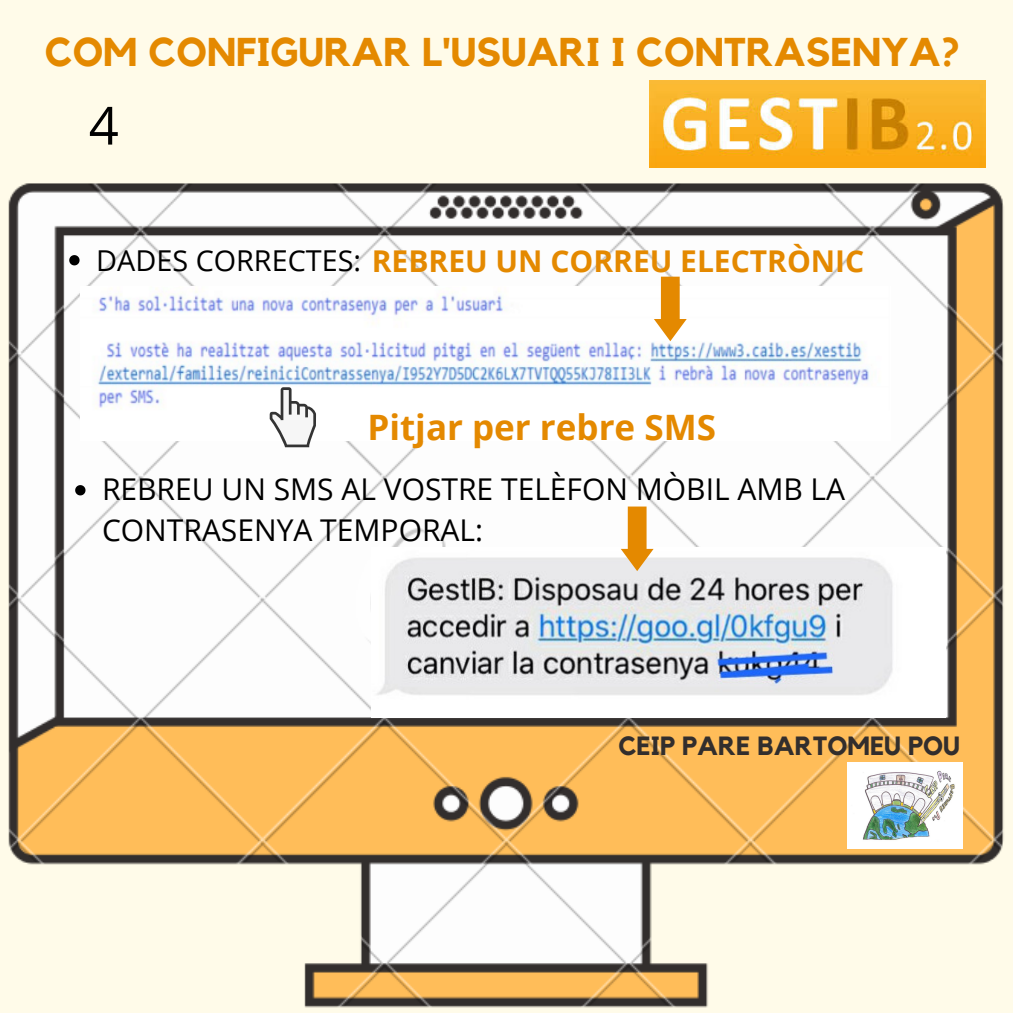
<style>
.page{position:relative;width:1013px;height:1013px;background:#fff}
.page>*{position:absolute;margin:0;border:0;box-sizing:border-box;transform-origin:0 0}
.t1{font:52.5px "Open Sans";color:#000}
.t2{font:700 40px "Kollektif";color:#e48900}
.t3{font:700 35px "Open Sans";color:#e48900}
.t4{font:30px/41.2px "Open Sans";color:#000}
.t5{font:700 30px "Open Sans";color:#e48900}
.t6{font:700 26.25px "Kollektif";color:#322e2d}
.s1{font-weight:400;font-size:28.75px;color:#000}
</style>
<div class="page">
<img style="left:0;top:0;width:1012px;height:1012px">
<img style="left:80px;top:286px;width:810px;height:154px">
<img style="left:649px;top:80px;width:336px;height:87px">
<svg style="left:654px;top:277px;width:32px;height:64px"></svg>
<svg style="left:270px;top:387px;width:46px;height:60px"></svg>
<img style="left:371px;top:548px;width:574px;height:169px">
<svg style="left:69px;top:255px;width:11px;height:10px"></svg>
<svg style="left:75px;top:485px;width:10px;height:10px"></svg>
<svg style="left:620px;top:506px;width:33px;height:65px"></svg>
<img style="left:847px;top:762px;width:115px;height:87px">
<h2 class="t2" style="left:45px;top:33px;width:916px">COM CONFIGURAR L'USUARI I CONTRASENYA?</h2>
<h1 class="t1" style="left:89px;top:88px;width:31px">4</h1>
<p class="t5" style="left:96px;top:240px;width:769px"><span class="s1">DADES CORRECTES:</span> REBREU UN CORREU ELECTRÒNIC</p>
<p class="t3" style="left:367px;top:402px;width:350px">Pitjar per rebre SMS</p>
<p class="t4" style="left:102px;top:468px;width:744px">REBREU UN SMS AL VOSTRE TELÈFON MÒBIL AMB LA<br>CONTRASENYA TEMPORAL:</p>
<p class="t6" style="left:618px;top:733px;width:343px">CEIP PARE BARTOMEU POU</p>
</div>
